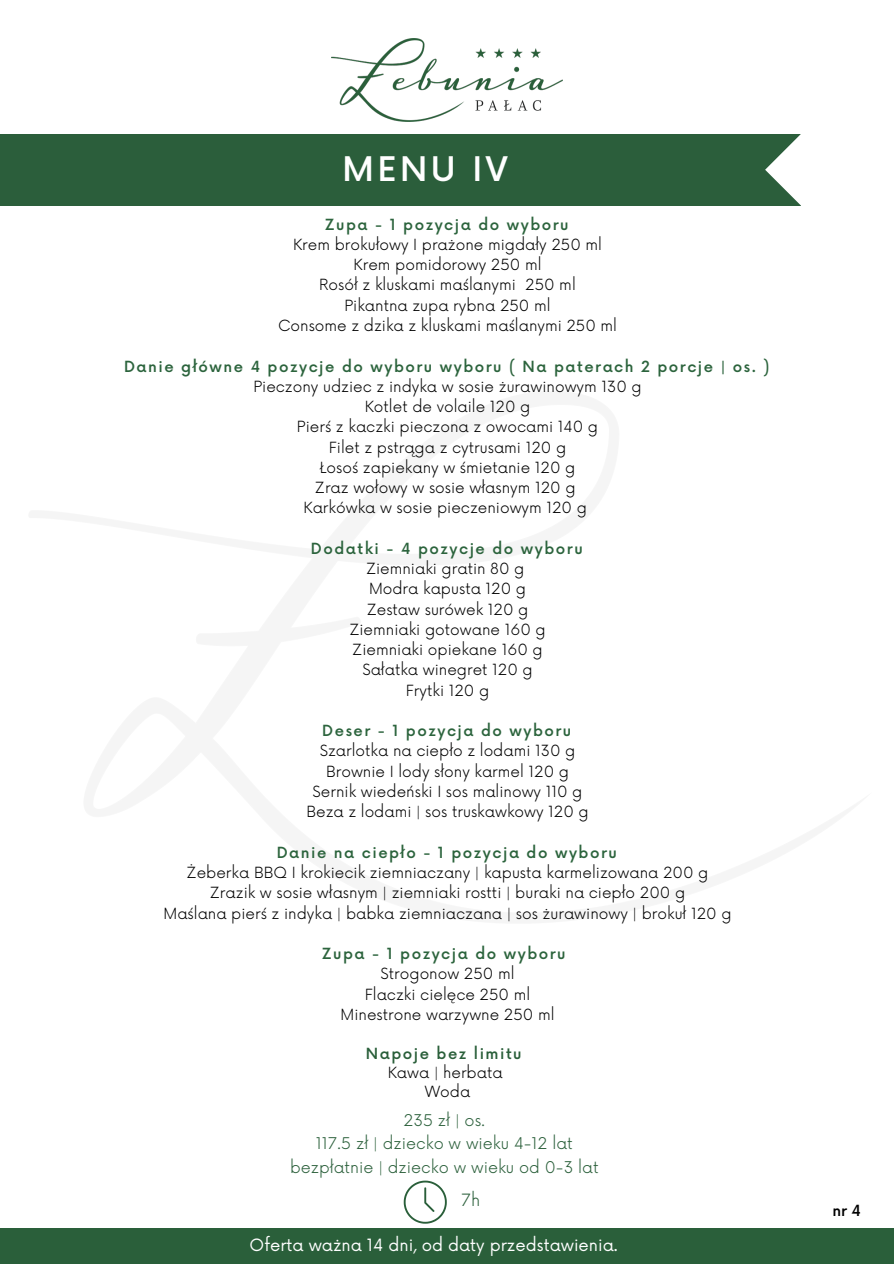
<style>
.page{position:relative;width:894px;height:1264px;background:#fff}
.page>*{position:absolute;margin:0;border:0;box-sizing:border-box;transform-origin:0 0}
.t1{font:500 33px "Now";letter-spacing:.105em;color:#fff}
.t2{font:16.5px "Now";color:#fff}
.t3{font:300 16.5px "Now";color:#2a5f3a}
.t4{font:300 15.75px "Now";color:#2a5f3a}
.t5{font:300 15px "Now";color:#000}
.t6{font:500 15px "Now";letter-spacing:.1em;color:#2c643d}
.t7{font:500 15px "Now";letter-spacing:.1em;color:#2a5f3a}
.t8{font:500 15px "Now";color:#000}
</style>
<div class="page">
<div style="left:0;top:1228px;width:893px;height:35px;background:#2a5f3a"></div>
<svg style="left:403px;top:1180px;width:43px;height:43px"></svg>
<div style="left:0;top:135px;width:800px;height:70px;background:#2b5e3b"></div>
<svg style="left:764px;top:134px;width:37px;height:72px"></svg>
<img style="left:331px;top:39px;width:231px;height:83px">
<p class="t1" style="left:342px;top:152px;width:167px">MENU IV</p>
<p class="t6" style="left:325px;top:216px;width:245px">Zupa - 1 pozycja do wyboru</p>
<h1 class="t5" style="left:293px;top:236px;width:310px">Krem brokułowy I prażone migdały 250 ml</h1>
<p class="t5" style="left:353px;top:256px;width:189px">Krem pomidorowy 250 ml</p>
<p class="t5" style="left:319px;top:277px;width:258px">Rosół z kluskami maślanymi 250 ml</p>
<p class="t5" style="left:344px;top:297px;width:207px">Pikantna zupa rybna 250 ml</p>
<p class="t5" style="left:278px;top:317px;width:340px">Consome z dzika z kluskami maślanymi 250 ml</p>
<p class="t6" style="left:124px;top:358px;width:646px">Danie główne 4 pozycje do wyboru wyboru ( Na paterach 2 porcje | os. )</p>
<p class="t5" style="left:253px;top:378px;width:389px">Pieczony udziec z indyka w sosie żurawinowym 130 g</p>
<p class="t5" style="left:364px;top:398px;width:167px">Kotlet de volaile 120 g</p>
<p class="t5" style="left:297px;top:418px;width:302px">Pierś z kaczki pieczona z owocami 140 g</p>
<p class="t5" style="left:329px;top:439px;width:239px">Filet z pstrąga z cytrusami 120 g</p>
<p class="t5" style="left:319px;top:459px;width:257px">Łosoś zapiekany w śmietanie 120 g</p>
<p class="t5" style="left:315px;top:479px;width:262px">Zraz wołowy w sosie własnym 120 g</p>
<p class="t5" style="left:303px;top:499px;width:285px">Karkówka w sosie pieczeniowym 120 g</p>
<p class="t6" style="left:311px;top:540px;width:273px">Dodatki - 4 pozycje do wyboru</p>
<p class="t5" style="left:366px;top:560px;width:160px">Ziemniaki gratin 80 g</p>
<p class="t5" style="left:369px;top:580px;width:158px">Modra kapusta 120 g</p>
<p class="t5" style="left:366px;top:601px;width:163px">Zestaw surówek 120 g</p>
<p class="t5" style="left:349px;top:621px;width:198px">Ziemniaki gotowane 160 g</p>
<p class="t5" style="left:352px;top:641px;width:192px">Ziemniaki opiekane 160 g</p>
<p class="t5" style="left:362px;top:661px;width:172px">Sałatka winegret 120 g</p>
<p class="t5" style="left:406px;top:682px;width:85px">Frytki 120 g</p>
<p class="t6" style="left:322px;top:722px;width:250px">Deser - 1 pozycja do wyboru</p>
<p class="t5" style="left:319px;top:742px;width:257px">Szarlotka na ciepło z lodami 130 g</p>
<p class="t5" style="left:326px;top:763px;width:244px">Brownie I lody słony karmel 120 g</p>
<p class="t5" style="left:312px;top:783px;width:271px">Sernik wiedeński I sos malinowy 110 g</p>
<p class="t5" style="left:306px;top:803px;width:284px">Beza z lodami | sos truskawkowy 120 g</p>
<p class="t6" style="left:276px;top:844px;width:341px">Danie na ciepło - 1 pozycja do wyboru</p>
<p class="t5" style="left:187px;top:864px;width:523px">Żeberka BBQ I krokiecik ziemniaczany | kapusta karmelizowana 200 g</p>
<p class="t5" style="left:210px;top:884px;width:476px">Zrazik w sosie własnym | ziemniaki rostti | buraki na ciepło 200 g</p>
<p class="t5" style="left:163px;top:904px;width:569px">Maślana pierś z indyka | babka ziemniaczana | sos żurawinowy | brokuł 120 g</p>
<p class="t6" style="left:322px;top:945px;width:245px">Zupa - 1 pozycja do wyboru</p>
<p class="t5" style="left:380px;top:965px;width:135px">Strogonow 250 ml</p>
<p class="t5" style="left:365px;top:985px;width:167px">Flaczki cielęce 250 ml</p>
<p class="t5" style="left:340px;top:1006px;width:215px">Minestrone warzywne 250 ml</p>
<p class="t7" style="left:366px;top:1045px;width:157px">Napoje bez limitu</p>
<p class="t5" style="left:387px;top:1064px;width:116px">Kawa | herbata</p>
<p class="t5" style="left:424px;top:1083px;width:47px">Woda</p>
<p class="t4" style="left:403px;top:1111px;width:83px">235 zł | os.</p>
<p class="t4" style="left:316px;top:1134px;width:258px">117.5 zł | dziecko w wieku 4-12 lat</p>
<p class="t4" style="left:290px;top:1158px;width:310px">bezpłatnie | dziecko w wieku od 0-3 lat</p>
<p class="t3" style="left:461px;top:1191px;width:20px">7h</p>
<p class="t2" style="left:249px;top:1236px;width:369px">Oferta ważna 14 dni, od daty przedstawienia.</p>
<p class="t8" style="left:832px;top:1202px;width:30px">nr 4</p>
</div>
